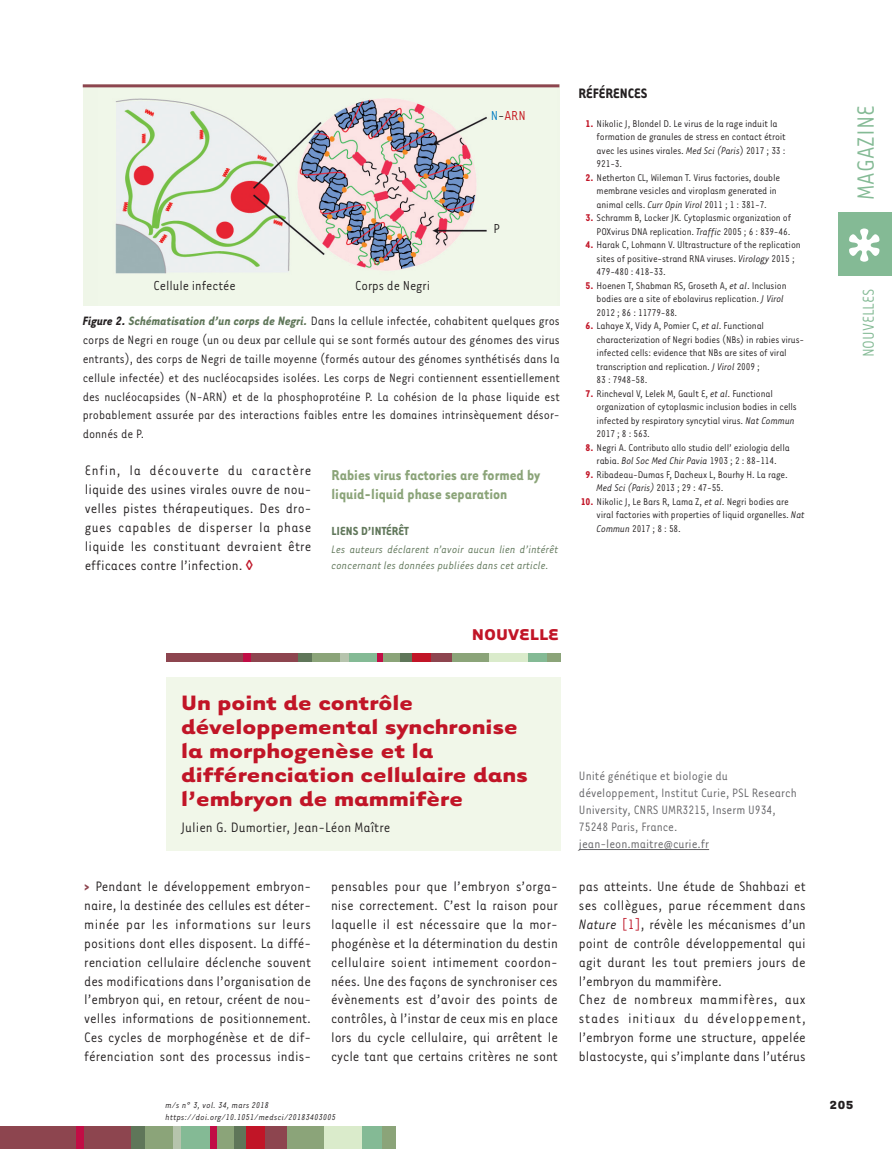
<style>
.page{position:relative;width:892px;height:1149px;background:#fff}
.page>*{position:absolute;margin:0;border:0;box-sizing:border-box;transform-origin:0 0}
.t1{font:27px "Tarzana Narrow";color:#84ba95}
.t2{font:700 24px/24px "Tarzana Wide";color:#c11527}
.t3{font:18px "Tarzana Narrow";color:#84ba95}
.t4{font:700 18px "Tarzana Wide";color:#c11527}
.t5{font:700 16.5px/18.9px "Tarzana Narrow";color:#8ba479}
.t6{font:15.75px/18.9px "Tarzana Narrow";color:#231f20;text-align:justify}
.t7{font:700 15.75px "Tarzana Narrow";color:#231f20}
.t8{font:15px "Tarzana Narrow";color:#231f20}
.t9{font:15px "Tarzana Narrow";color:#c4121a}
.t10{font:13.95px/18.9px "Tarzana Narrow";color:#231f20;text-align:justify}
.t11{font:13.95px/17px "Tarzana Narrow";color:#636366}
.t12{font:700 13.5px "Tarzana Narrow";color:#5f7659}
.t13{font:700 13.5px "Tarzana Wide";color:#231f20}
.t14{font:italic 12.45px/15.9px "Tarzana Narrow";color:#5f7659}
.t15{font:11.25px/13.5px "Tarzana Narrow";letter-spacing:-.015em;color:#231f20}
.t16{font:italic 9.75px "Tarzana Narrow";letter-spacing:.025em;color:#231f20}
.s1{color:#007cc2}
.s2{color:#231f20}
.s3{font-weight:700;font-style:italic}
.s4{font-weight:700;font-style:italic;color:#5f7659}
.s5{font-weight:700;color:#c11527}
.s6{font-style:italic}
.s7{font-weight:700;color:#8d454f}
.s8{color:#bf182a}
</style>
<div class="page">
<div style="left:0;top:1126px;width:132px;height:23px;background:#8d454f"></div>
<div style="left:233px;top:1126px;width:13px;height:23px;background:#5f7659"></div>
<div style="left:76px;top:1126px;width:7px;height:23px;background:#c10d45"></div>
<div style="left:131px;top:1126px;width:22px;height:23px;background:#5f7659"></div>
<div style="left:145px;top:1126px;width:29px;height:23px;background:#8ba479"></div>
<div style="left:173px;top:1126px;width:9px;height:23px;background:#b6c4ad"></div>
<div style="left:181px;top:1126px;width:30px;height:23px;background:#84ba95"></div>
<div style="left:215px;top:1126px;width:19px;height:23px;background:#8ba479"></div>
<div style="left:211px;top:1126px;width:6px;height:23px;background:#c10d45"></div>
<div style="left:246px;top:1126px;width:27px;height:23px;background:#c11527"></div>
<div style="left:285px;top:1126px;width:39px;height:23px;background:#8ba479"></div>
<div style="left:265px;top:1126px;width:21px;height:23px;background:#8d454f"></div>
<div style="left:324px;top:1126px;width:38px;height:23px;background:#daebcb"></div>
<div style="left:362px;top:1126px;width:20px;height:23px;background:#84ba95"></div>
<div style="left:381px;top:1126px;width:14px;height:23px;background:#8ba479"></div>
<div style="left:838px;top:212px;width:53px;height:64px;background:#84ba95"></div>
<svg style="left:849px;top:228px;width:30px;height:34px"></svg>
<div style="left:83px;top:84px;width:476px;height:221px;background:#eff6e8"></div>
<img style="left:98px;top:87px;width:458px;height:187px">
<hr style="left:83px;top:84px;width:476px;height:3px;background:#8d454f">
<div style="left:166px;top:653px;width:133px;height:9px;background:#8d454f"></div>
<div style="left:298px;top:653px;width:27px;height:9px;background:#5f7659"></div>
<div style="left:399px;top:653px;width:13px;height:9px;background:#5f7659"></div>
<div style="left:312px;top:653px;width:29px;height:9px;background:#8ba479"></div>
<div style="left:348px;top:653px;width:29px;height:9px;background:#84ba95"></div>
<div style="left:527px;top:653px;width:20px;height:9px;background:#84ba95"></div>
<div style="left:381px;top:653px;width:19px;height:9px;background:#8ba479"></div>
<div style="left:546px;top:653px;width:14px;height:9px;background:#8ba479"></div>
<div style="left:451px;top:653px;width:38px;height:9px;background:#8ba479"></div>
<div style="left:489px;top:653px;width:38px;height:9px;background:#daebcb"></div>
<div style="left:340px;top:653px;width:8px;height:9px;background:#b6c4ad"></div>
<div style="left:243px;top:653px;width:8px;height:9px;background:#c10d45"></div>
<div style="left:377px;top:653px;width:6px;height:9px;background:#c10d45"></div>
<div style="left:412px;top:653px;width:27px;height:9px;background:#c11527"></div>
<div style="left:431px;top:653px;width:21px;height:9px;background:#8d454f"></div>
<div style="left:166px;top:677px;width:394px;height:173px;background:#f1f7e9"></div>
<hr style="left:578px;top:849px;width:131px;height:1px;background:#636366">
<p class="t9" style="left:490px;top:111px;width:36px"><span class="s1">N</span><span class="s2">-</span>ARN</p>
<p class="t8" style="left:153px;top:281px;width:84px">Cellule infectée</p>
<p class="t8" style="left:355px;top:281px;width:77px">Corps de Negri</p>
<p class="t8" style="left:493px;top:224px;width:8px">P</p>
<p class="t10" style="left:83px;top:313px;width:478px"><span class="s3">Figure 2.</span> <span class="s4">Schématisation d’un corps de Negri.</span> Dans la cellule infectée, cohabitent quelques gros corps de Negri en rouge (un ou deux par cellule qui se sont formés autour des génomes des virus entrants), des corps de Negri de taille moyenne (formés autour des génomes synthétisés dans la cellule infectée) et des nucléocapsides isolées. Les corps de Negri contiennent essentiellement des nucléocapsides (N-ARN) et de la phosphoprotéine P. La cohésion de la phase liquide est probablement assurée par des interactions faibles entre les domaines intrinsèquement désor&shy;donnés de P.</p>
<p class="t6" style="left:85px;top:462px;width:228px">Enfin, la découverte du caractère liquide des usines virales ouvre de nou&shy;velles pistes thérapeutiques. Des dro&shy;gues capables de disperser la phase liquide les constituant devraient être efficaces contre l’infection.</p>
<p class="t5" style="left:331px;top:467px;width:210px">Rabies virus factories are formed by liquid-liquid phase separation</p>
<p class="t12" style="left:331px;top:527px;width:79px">LIENS D’INTÉRÊT</p>
<p class="t14" style="left:331px;top:543px;width:228px">Les auteurs déclarent n’avoir aucun lien d’intérêt concernant les données publiées dans cet article.</p>
<p class="t7" style="left:578px;top:88px;width:70px">RÉFÉRENCES</p>
<p class="t15" style="left:596px;top:117px;width:191px;text-indent:-11px"><span class="s5">1.</span> Nikolic J, Blondel D. Le virus de la rage induit la formation de granules de stress en contact étroit avec les usines virales. <span class="s6">Med Sci (Paris</span>) 2017 ; 33 :<br>921-3.</p>
<p class="t15" style="left:596px;top:171px;width:185px;text-indent:-11px"><span class="s5">2.</span> Netherton CL, Wileman T. Virus factories, double membrane vesicles and viroplasm generated in animal cells. <span class="s6">Curr Opin Virol</span> 2011 ; 1 : 381-7.</p>
<p class="t15" style="left:585px;top:212px;width:207px;text-align:right"><span class="s5">3.</span> Schramm B, Locker JK. Cytoplasmic organization of<br>POXvirus DNA replication. <span class="s6">Traffic</span> 2005 ; 6 : 839-46.</p>
<p class="t15" style="left:596px;top:239px;width:205px;text-indent:-11px"><span class="s5">4.</span> Harak C, Lohmann V. Ultrastructure of the replication sites of positive-strand RNA viruses. <span class="s6">Virology</span> 2015 ;<br>479-480 : 418-33.</p>
<p class="t15" style="left:596px;top:279px;width:191px;text-indent:-11px"><span class="s5">5.</span> Hoenen T, Shabman RS, Groseth A, <span class="s6">et al</span>. Inclusion bodies are a site of ebolavirus replication. <span class="s6">J Virol<br></span>2012 ; 86 : 11779-88.</p>
<p class="t15" style="left:596px;top:320px;width:209px;text-indent:-11px"><span class="s5">6.</span> Lahaye X, Vidy A, Pomier C, <span class="s6">et al</span>. Functional characterization of Negri bodies (NBs) in rabies virus&shy;infected cells: evidence that NBs are sites of viral transcription and replication. <span class="s6">J Virol</span> 2009 ;<br>83 : 7948-58.</p>
<p class="t15" style="left:596px;top:387px;width:202px;text-indent:-11px"><span class="s5">7.</span> Rincheval V, Lelek M, Gault E, <span class="s6">et al</span>. Functional organization of cytoplasmic inclusion bodies in cells infected by respiratory syncytial virus. <span class="s6">Nat Commun </span>2017 ; 8 : 563.</p>
<p class="t15" style="left:585px;top:441px;width:206px;text-align:center"><span class="s5">8.</span> Negri A. Contributo allo studio dell’ eziologia della rabia. <span class="s6">Bol Soc Med Chir Pavia</span> 1903 ; 2 : 88-114.</p>
<p class="t15" style="left:596px;top:468px;width:192px;text-indent:-11px"><span class="s5">9.</span> Ribadeau-Dumas F, Dacheux L, Bourhy H. La rage.<br><span class="s6">Med Sci (Paris)</span> 2013 ; 29 : 47-55.</p>
<p class="t15" style="left:596px;top:495px;width:210px;text-indent:-16px"><span class="s5">10.</span> Nikolic J, Le Bars R, Lama Z, <span class="s6">et al</span>. Negri bodies are viral factories with properties of liquid organelles. <span class="s6">Nat<br>Commun</span> 2017 ; 8 : 58.</p>
<p class="t4" style="left:471px;top:628px;width:89px">NOUVELLE</p>
<h2 class="t2" style="left:181px;top:694px;width:348px">Un point de contrôle développemental synchronise la morphogenèse et la différenciation cellulaire dans l’embryon de mammifère</h2>
<p class="t6" style="left:181px;top:819px;width:211px">Julien G. Dumortier, Jean-Léon Maître</p>
<p class="t11" style="left:578px;top:769px;width:219px">Unité gé né tique et biologie du<br>dé veloppement, Institut Curie, PSL Research University, CNRS UMR3215, Inserm U934, 75248 Paris, France. jean-leon.maitre@curie.fr</p>
<p class="t6" style="left:84px;top:878px;width:228px"><span class="s7">&gt;</span> Pendant le développement embryon&shy;naire, la destinée des cellules est déter&shy;minée par les informations sur leurs positions dont elles disposent. La diffé&shy;renciation cellulaire déclenche souvent des modifications dans l’organisation de l’embryon qui, en retour, créent de nou&shy;velles informations de positionnement.<br>Ces cycles de morphogénèse et de dif&shy;férenciation sont des processus indis-</p>
<p class="t6" style="left:331px;top:878px;width:228px">pensables pour que l’embryon s’orga&shy;nise correctement. C’est la raison pour laquelle il est nécessaire que la mor&shy;phogénèse et la détermination du destin cellulaire soient intimement coordon&shy;nées. Une des façons de synchroniser ces évènements est d’avoir des points de contrôles, à l’instar de ceux mis en place lors du cycle cellulaire, qui arrêtent le cycle tant que certains critères ne sont</p>
<p class="t6" style="left:578px;top:878px;width:228px;text-align:left">pas atteints. Une étude de Shahbazi et ses collègues, parue récemment dans <span class="s6">Nature</span> <span class="s8">[1]</span>, révèle les mécanismes d’un point de contrôle développemental qui agit durant les tout premiers jours de l’embryon du mammifère.<br>Chez de nombreux mammifères, aux stades initiaux du développement, l’embryon forme une structure, appelée blastocyste, qui s’implante dans l’ utérus</p>
<h1 class="t1" style="left:856px;top:200px;width:96px;rotate:-90deg">MAGAZINE</h1>
<p class="t3" style="left:862px;top:357px;width:70px;rotate:-90deg">NOUVELLES</p>
<p class="t16" style="left:165px;top:1102px;width:105px">m/s n° 3, vol. 34, mars 2018</p>
<p class="t13" style="left:828px;top:1100px;width:26px">205</p>
<p class="t16" style="left:165px;top:1114px;width:172px">https://doi.org/10.1051/medsci/20183403005</p>
</div>
